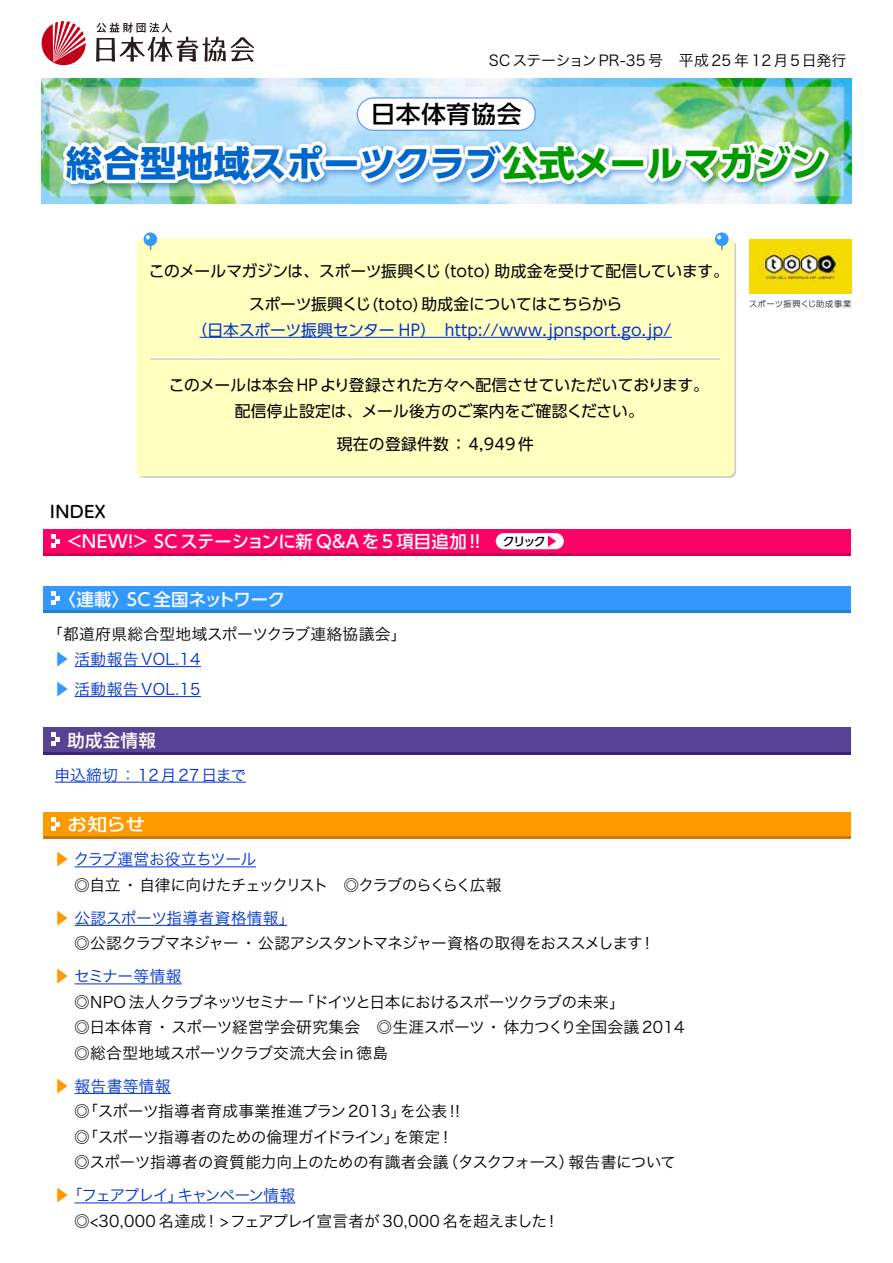
<style>
.page{position:relative;width:893px;height:1263px;background:#fff}
.page>*{position:absolute;margin:0;border:0;box-sizing:border-box;transform-origin:0 0}
.t1{font:700 36.15px "UD Shin Go Pro";letter-spacing:.01em;color:#06c}
.t2{font:500 23.85px "UD Shin Go Pro";letter-spacing:.02em;color:#000;scale:1.04 1}
.t3{font:500 17.4px "UD Shin Go Pro";letter-spacing:.015em;color:#fff}
.t4{font:500 17.4px "UD Shin Go Pro";letter-spacing:-.01em;color:#fff}
.t5{font:500 17.4px "UD Shin Go Pro";letter-spacing:.015em;color:#fff;scale:1.14 1}
.t6{font:500 16.5px "UD Shin M Go Pro";letter-spacing:.02em;color:#000}
.t7{font:15.75px/25.5px "Hira Kaku Pro W3";letter-spacing:-.035em;color:#000}
.t8{font:15.75px/33px "UD Shin Go Pro";letter-spacing:.005em;color:#000;text-align:center}
.t9{font:15.75px/25.5px "Hira Kaku Pro W3";letter-spacing:-.01em;color:#000}
.t10{font:15.75px "UD Shin Go Pro";letter-spacing:.02em;color:#03c}
.t11{font:15.75px/25.5px "Hira Kaku Pro W3";letter-spacing:-.065em;color:#000}
.t12{font:15.75px/25.5px "Hira Kaku Pro W3";letter-spacing:.02em;color:#000}
.t13{font:15.75px "Hira Kaku Pro W3";letter-spacing:.02em;color:#03c}
.t14{font:15px "Hira Kaku Pro W3";letter-spacing:.02em;color:#000}
.t15{font:500 12px "UD Shin Go Pro";color:#000}
.t16{font:300 8.25px "UD Shin Go Pro";letter-spacing:.04em;color:#000}
.s1{color:#090}
.s2{color:#39f}
.s3{color:#03c}
.s4{color:#f90}
</style>
<div class="page">
<img style="left:42px;top:79px;width:809px;height:124px">
<img style="left:54px;top:132px;width:789px;height:72px">
<img style="left:57px;top:115px;width:274px;height:89px">
<div style="left:322px;top:156px;width:39px;height:14px;border:7px solid #fff"></div>
<svg style="left:352px;top:135px;width:265px;height:55px"></svg>
<div style="left:609px;top:156px;width:38px;height:14px;border:7px solid #fff"></div>
<img style="left:638px;top:135px;width:196px;height:54px">
<div style="left:357px;top:98px;width:178px;height:32px;background:#fff;border-radius:16px"></div>
<div style="left:357px;top:97px;width:179px;height:34px;border:1px solid #69f;border-radius:16px"></div>
<div style="left:43px;top:529px;width:807px;height:25px;background:#f06"></div>
<hr style="left:43px;top:554px;width:807px;height:2px;background:#cc0053">
<svg style="left:51px;top:534px;width:9px;height:14px"></svg>
<hr style="left:75px;top:666px;width:126px;height:1px;background:#03c">
<hr style="left:75px;top:696px;width:126px;height:1px;background:#03c">
<div style="left:43px;top:586px;width:807px;height:25px;background:#39f"></div>
<hr style="left:43px;top:611px;width:807px;height:2px;background:#2380cc">
<svg style="left:51px;top:591px;width:9px;height:14px"></svg>
<hr style="left:55px;top:782px;width:191px;height:1px;background:#03c">
<div style="left:43px;top:727px;width:807px;height:25px;background:#564393"></div>
<hr style="left:43px;top:752px;width:807px;height:2px;background:#382084">
<svg style="left:51px;top:732px;width:9px;height:14px"></svg>
<hr style="left:75px;top:866px;width:181px;height:1px;background:#03c">
<hr style="left:75px;top:925px;width:212px;height:1px;background:#03c">
<hr style="left:75px;top:983px;width:107px;height:1px;background:#03c">
<hr style="left:75px;top:1093px;width:96px;height:1px;background:#03c">
<hr style="left:75px;top:1202px;width:221px;height:1px;background:#03c">
<div style="left:43px;top:812px;width:807px;height:24px;background:#f90"></div>
<hr style="left:43px;top:836px;width:807px;height:3px;background:#d17700">
<svg style="left:51px;top:817px;width:9px;height:14px"></svg>
<div style="left:136px;top:238px;width:598px;height:238px;background:#ffffbf;border-radius:6px"></div>
<hr style="left:199px;top:337px;width:473px;height:1px;background:#03c">
<div style="left:144px;top:232px;width:13px;height:14px;background:#39f;border-radius:50%"></div>
<svg style="left:146px;top:235px;width:5px;height:15px"></svg>
<svg style="left:715px;top:232px;width:14px;height:14px"></svg>
<svg style="left:717px;top:235px;width:6px;height:15px"></svg>
<hr style="left:151px;top:357px;width:569px;height:2px;background:#fff">
<hr style="left:151px;top:359px;width:569px;height:1px;background:#dcdcdc">
<img style="left:749px;top:239px;width:102px;height:55px">
<div style="left:496px;top:533px;width:68px;height:16px;background:#fff;border-radius:8px"></div>
<svg style="left:548px;top:535px;width:8px;height:12px"></svg>
<svg style="left:42px;top:21px;width:44px;height:44px"></svg>
<svg style="left:96px;top:23px;width:158px;height:39px"></svg>
<p class="t14" style="left:489px;top:47px;width:359px">SCステーションPR-35 号　平成 25 年 12月5日発行</p>
<h2 class="t2" style="left:371px;top:95px;width:146px">日本体育協会</h2>
<h1 class="t1" style="left:66px;top:134px;width:762px">総合型地域スポーツクラブ<span class="s1">公式メールマガジン</span></h1>
<p class="t8" style="left:149px;top:254px;width:582px">このメールマガジンは、スポーツ振興くじ（toto）助成金を受けて配信しています。スポーツ振興くじ(toto) 助成金についてはこちらから</p>
<p class="t10" style="left:192px;top:317px;width:481px">（日本スポーツ振興センター HP）　http://www.jpnsport.go.jp/</p>
<p class="t8" style="left:169px;top:372px;width:542px;line-height:25.5px">このメールは本会 HPより登録された方々へ配信させていただいております。配信停止設定は、メール後方のご案内をご確認ください。</p>
<p class="t8" style="left:337px;top:427px;width:199px">現在の登録件数：4,949件</p>
<p class="t6" style="left:50px;top:498px;width:57px">INDEX</p>
<p class="t3" style="left:67px;top:527px;width:414px">&lt;NEW!&gt; SCステーションに新 Q&amp;Aを5 項目追加 !!</p>
<p class="t4" style="left:59px;top:585px;width:228px">〈連載〉SC 全国ネットワーク</p>
<p class="t12" style="left:54px;top:620px;width:354px;text-indent:-7px">「都道府県総合型地域スポーツクラブ連絡協議会」<span class="s2">▶</span> <span class="s3">活動報告VOL.14</span></p>
<p class="t13" style="left:54px;top:675px;width:148px"><span class="s2">▶</span> 活動報告VOL.15</p>
<p class="t3" style="left:67px;top:726px;width:90px">助成金情報</p>
<p class="t13" style="left:55px;top:761px;width:193px">申込締切：12月27日まで</p>
<p class="t5" style="left:67px;top:811px;width:70px">お知らせ</p>
<p class="t15" style="left:503px;top:531px;width:45px">クリック</p>
<p class="t11" style="left:74px;top:845px;width:429px;text-indent:-20px"><span class="s4">▶</span> <span class="s3">クラブ運営お役立ちツール<br></span>◎自立・自律に向けたチェックリスト　◎クラブのらくらく広報</p>
<p class="t7" style="left:74px;top:904px;width:582px;text-indent:-20px"><span class="s4">▶</span> <span class="s3">公認スポーツ指導者資格情報」<br></span>◎公認クラブマネジャー・公認アシスタントマネジャー資格の取得をおススメします！</p>
<p class="t7" style="left:74px;top:962px;width:612px;text-indent:-20px"><span class="s4">▶</span> <span class="s3">セミナー等情報<br></span>◎NPO 法人クラブネッツセミナー「ドイツと日本におけるスポーツクラブの未来」<br>◎日本体育・スポーツ経営学会研究集会　◎生涯スポーツ・体力つくり全国会議 2014 ◎総合型地域スポーツクラブ交流大会 in 徳島</p>
<p class="t9" style="left:74px;top:1072px;width:618px;text-indent:-20px"><span class="s4">▶</span> <span class="s3">報告書等情報<br></span>◎「スポーツ指導者育成事業推進プラン2013」を公表 !!<br>◎「スポーツ指導者のための倫理ガイドライン」を策定！<br>◎スポーツ指導者の資質能力向上のための有識者会議（タスクフォース）報告書について　</p>
<p class="t7" style="left:74px;top:1181px;width:487px;text-indent:-20px"><span class="s4">▶</span><span class="s3">「フェアプレイ」キャンペーン情報<br></span>◎&lt;30,000 名達成！&gt;フェアプレイ宣言者が30,000 名を超えました！</p>
<p class="t16" style="left:749px;top:297px;width:104px">スポーツ振興くじ助成事業</p>
</div>
